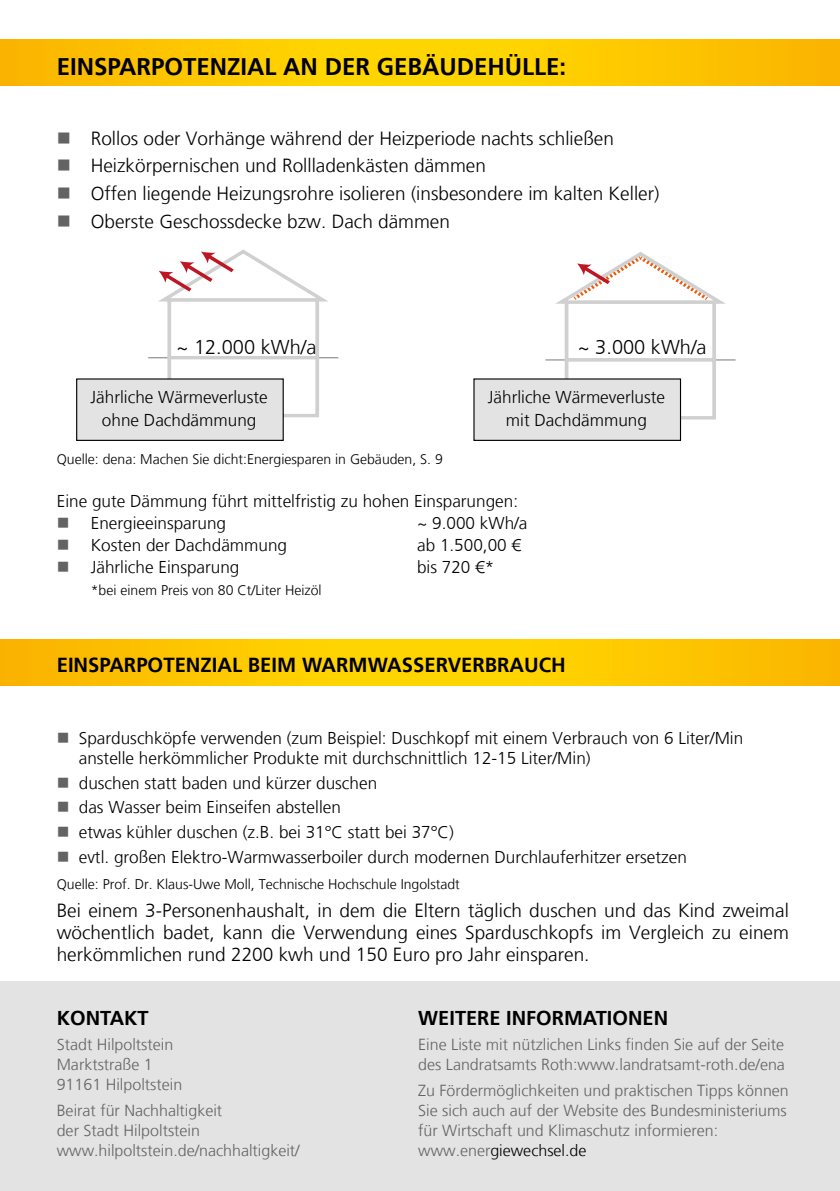
<style>
.page{position:relative;width:840px;height:1191px;background:#fff}
.page>*{position:absolute;margin:0;border:0;box-sizing:border-box;transform-origin:0 0}
.t1{font:700 24px "Frutiger";color:#000}
.t2{font:700 20.2px "Frutiger";color:#000}
.t3{font:700 20px "Frutiger";color:#000}
.t4{font:300 20px "Frutiger LT";color:#000}
.t5{font:300 19px/27.6px "Frutiger LT";color:#000;text-align:justify}
.t6{font:300 17.2px/24.6px "Frutiger LT";color:#000}
.t7{font:300 16px/20px "Frutiger LT";color:#646363}
.t8{font:300 14px "Frutiger LT";color:#000}
.s1{color:#000}
</style>
<div class="page">
<div style="left:0;top:981px;width:839px;height:210px;background:#e3e3e3"></div>
<svg style="left:0;top:640px;width:839px;height:45px;background:#fdc700"></svg>
<svg style="left:0;top:40px;width:839px;height:45px;background:#fdc700"></svg>
<hr style="left:148px;top:357px;width:190px;height:1px;background:#9d9d9c">
<div style="left:167px;top:298px;width:152px;height:61px;border:4px solid #d0d0d0"></div>
<div style="left:167px;top:356px;width:152px;height:61px;border:4px solid #d0d0d0"></div>
<svg style="left:159px;top:249px;width:169px;height:55px"></svg>
<hr style="left:545px;top:359px;width:190px;height:1px;background:#9d9d9c">
<div style="left:564px;top:300px;width:151px;height:62px;border:4px solid #d0d0d0"></div>
<div style="left:564px;top:358px;width:151px;height:61px;border:4px solid #d0d0d0"></div>
<svg style="left:556px;top:252px;width:170px;height:55px"></svg>
<div style="left:77px;top:379px;width:206px;height:61px;background:#e3e3e3"></div>
<div style="left:76px;top:378px;width:207px;height:63px;border:1px solid #000"></div>
<div style="left:473px;top:379px;width:207px;height:61px;background:#e3e3e3"></div>
<div style="left:473px;top:378px;width:207px;height:63px;border:1px solid #000"></div>
<h1 class="t1" style="left:57px;top:52px;width:510px">EINSPARPOTENZIAL AN DER GEBÄUDEHÜLLE:</h1>
<p class="t5" style="left:91px;top:125px;width:569px;text-align:left">Rollos oder Vorhänge während der Heizperiode nachts schließen Heizkörpernischen und Rollladenkästen dämmen<br>Offen liegende Heizungsrohre isolieren (insbesondere im kalten Keller)<br>Oberste Geschossdecke bzw. Dach dämmen</p>
<p class="t4" style="left:176px;top:336px;width:141px">~ 12.000 kWh/a</p>
<p class="t4" style="left:577px;top:336px;width:130px">~ 3.000 kWh/a</p>
<p class="t6" style="left:90px;top:386px;width:179px;line-height:22.6px;text-align:center">Jährliche Wärmeverluste ohne Dachdämmung</p>
<p class="t6" style="left:487px;top:386px;width:179px;line-height:22.6px;text-align:center">Jährliche Wärmeverluste mit Dachdämmung</p>
<p class="t8" style="left:57px;top:451px;width:387px">Quelle: dena: Machen Sie dicht:Energiesparen in Gebäuden, S. 9</p>
<p class="t6" style="left:91px;top:490px;width:428px;line-height:22px;text-indent:-34px">Eine gute Dämmung führt mittelfristig zu hohen Einsparungen:<br>Energieeinsparung</p>
<p class="t6" style="left:417px;top:510px;width:112px">~ 9.000 kWh/a</p>
<p class="t6" style="left:91px;top:532px;width:198px">Kosten der Dachdämmung</p>
<p class="t6" style="left:417px;top:532px;width:105px">ab 1.500,00 €</p>
<p class="t6" style="left:91px;top:554px;width:150px">Jährliche Einsparung</p>
<p class="t6" style="left:417px;top:554px;width:79px">bis 720 €*</p>
<p class="t8" style="left:91px;top:582px;width:232px">*bei einem Preis von 80 Ct/Liter Heizöl</p>
<p class="t2" style="left:57px;top:653px;width:510px">EINSPARPOTENZIAL BEIM WARMWASSERVERBRAUCH</p>
<p class="t6" style="left:79px;top:728px;width:665px;line-height:20.2px">Sparduschköpfe verwenden (zum Beispiel: Duschkopf mit einem Verbrauch von 6 Liter/Min anstelle herkömmlicher Produkte mit durchschnittlich 12-15 Liter/Min)</p>
<p class="t6" style="left:79px;top:770px;width:609px">duschen statt baden und kürzer duschen<br>das Wasser beim Einseifen abstellen<br>etwas kühler duschen (z.B. bei 31°C statt bei 37°C)<br>evtl. großen Elektro-Warmwasserboiler durch modernen Durchlauferhitzer ersetzen</p>
<p class="t8" style="left:57px;top:876px;width:404px">Quelle: Prof. Dr. Klaus-Uwe Moll, Technische Hochschule Ingolstadt</p>
<p class="t5" style="left:57px;top:900px;width:733px;line-height:22px">Bei einem 3-Personenhaushalt, in dem die Eltern täglich duschen und das Kind zweimal wöchentlich badet, kann die Verwendung eines Sparduschkopfs im Vergleich zu einem herkömmlichen rund 2200 kwh und 150 Euro pro Jahr einsparen.</p>
<p class="t3" style="left:57px;top:1006px;width:93px">KONTAKT</p>
<p class="t7" style="left:57px;top:1035px;width:127px">Stadt Hilpoltstein<br>Marktstraße 1<br>91161 Hilpoltstein</p>
<p class="t7" style="left:57px;top:1100px;width:244px">Beirat für Nachhaltigkeit<br>der Stadt Hilpoltstein www.hilpoltstein.de/nachhaltigkeit/</p>
<p class="t3" style="left:418px;top:1006px;width:251px">WEITERE INFORMATIONEN</p>
<p class="t7" style="left:418px;top:1035px;width:368px">Eine Liste mit nützlichen Links finden Sie auf der Seite des Landratsamts Roth:www.landratsamt-roth.de/ena</p>
<p class="t7" style="left:418px;top:1080px;width:372px">Zu Fördermöglichkeiten und praktischen Tipps können Sie sich auch auf der Website des Bundesministeriums für Wirtschaft und Klimaschutz informieren: www.ener<span class="s1">giewechsel.de</span></p>
</div>
